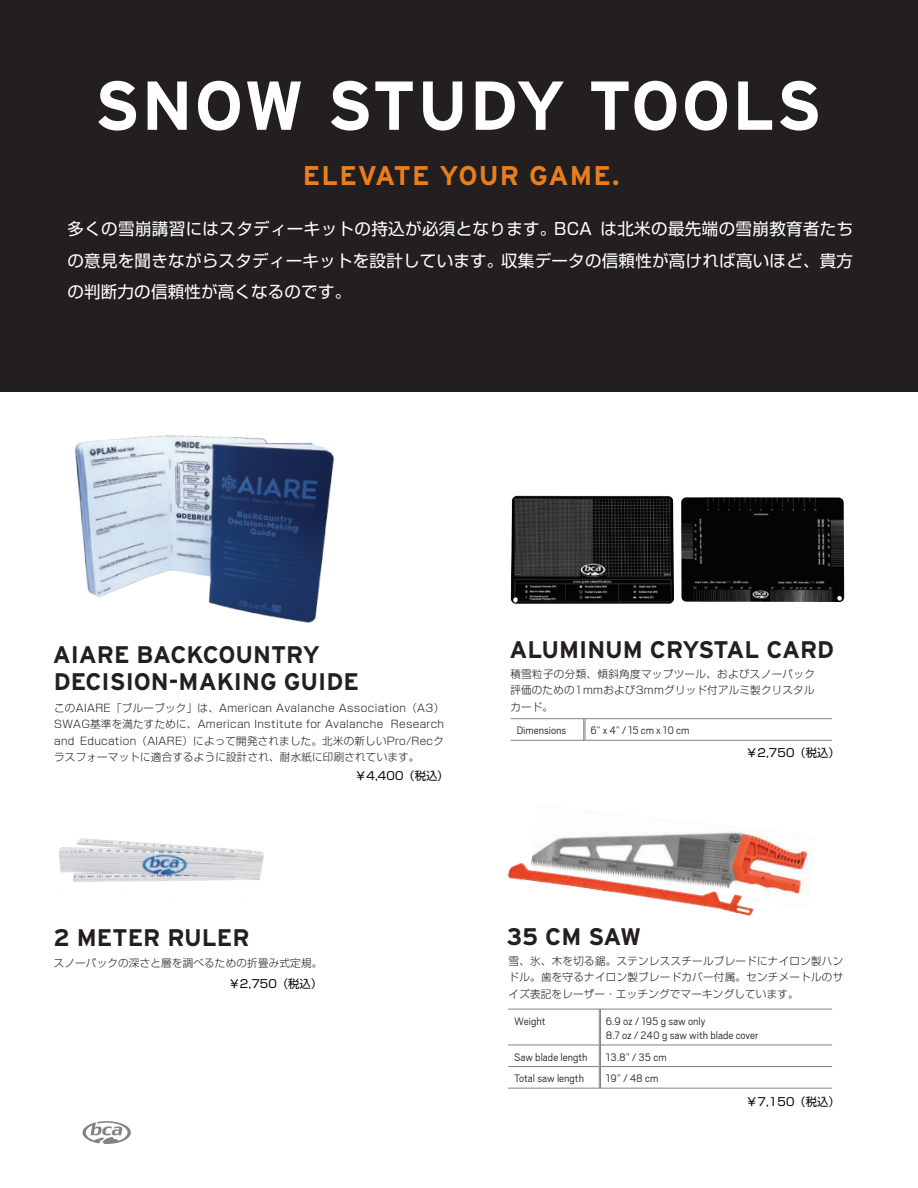
<style>
.page{position:relative;width:918px;height:1188px;background:#fff}
.page>*{position:absolute;margin:0;border:0;box-sizing:border-box;transform-origin:0 0}
.t1{font:700 69px "Interstate";letter-spacing:.02em;color:#fff}
.t2{font:700 27px "Interstate";letter-spacing:.04em;color:#ea7e1d}
.t3{font:700 24px/27px "Interstate";color:#231f20}
.t4{font:16.5px/31.5px "Shin Go";letter-spacing:.015em;color:#fff;text-align:justify}
.t5{font:300 12px/14.2px "Scout";color:#231f20}
.t6{font:11.25px "Shin Go";color:#030303}
.t7{font:300 10.5px/16.5px "Shin Go";letter-spacing:.025em;color:#231f20;text-align:justify}
.s1{color:#fff}
</style>
<div class="page">
<div style="left:0;top:0;width:918px;height:392px;background:#231f20"></div>
<img style="left:74px;top:435px;width:261px;height:188px">
<img style="left:58px;top:838px;width:206px;height:44px">
<img style="left:533px;top:832px;width:275px;height:62px">
<hr style="left:508px;top:1009px;width:92px;height:1px;background:#808285">
<hr style="left:600px;top:1009px;width:232px;height:1px;background:#808285">
<hr style="left:508px;top:1045px;width:91px;height:1px;background:#808285">
<hr style="left:601px;top:1045px;width:231px;height:1px;background:#808285">
<hr style="left:508px;top:1066px;width:91px;height:1px;background:#808285">
<hr style="left:601px;top:1066px;width:231px;height:1px;background:#808285">
<hr style="left:508px;top:1088px;width:92px;height:1px;background:#808285">
<hr style="left:600px;top:1088px;width:232px;height:1px;background:#808285">
<hr style="left:599px;top:1009px;width:1px;height:36px;background:#808285">
<hr style="left:600px;top:1009px;width:1px;height:36px;background:#808285">
<svg style="left:599px;top:1045px;width:2px;height:43px"></svg>
<img style="left:681px;top:497px;width:164px;height:105px">
<img style="left:511px;top:496px;width:163px;height:108px">
<hr style="left:511px;top:718px;width:73px;height:1px;background:#808285">
<hr style="left:584px;top:718px;width:248px;height:1px;background:#808285">
<hr style="left:511px;top:740px;width:73px;height:1px;background:#808285">
<hr style="left:584px;top:740px;width:248px;height:1px;background:#808285">
<svg style="left:583px;top:719px;width:3px;height:21px"></svg>
<svg style="left:82px;top:1121px;width:49px;height:23px"></svg>
<img style="left:507px;top:854px;width:255px;height:62px">
<h1 class="t1" style="left:94px;top:67px;width:729px">SNOW STUDY TOOLS</h1>
<h2 class="t2" style="left:303px;top:161px;width:318px">ELEVATE YOUR GAME.</h2>
<h3 class="t4" style="left:68px;top:212px;width:787px">多くの雪崩講習にはスタディーキットの持込が必須となります。BCA は北米の最先端の雪崩教育者たちの意見を聞きながらスタディーキットを設計しています。収集データの信頼性が高ければ高いほど、貴方の判断力の信頼性が高くなるのです。</h3>
<h3 class="t3" style="left:53px;top:641px;width:308px">AIARE BACKCOUNTRY<br>DECISION-MAKING GUIDE</h3>
<p class="t7" style="left:54px;top:699px;width:392px">このAIARE「ブルーブック」は、American<span class="s1">-</span>Avalanche<span class="s1">-</span>Association（A3）SWAG基準を満たすために、American<span class="s1">-</span>Institute<span class="s1">-</span>for<span class="s1">-</span>Avalanche Research and Education（AIARE）によって開発されました。北米の新しいPro/Recクラスフォーマットに適合するように設計され、耐水紙に印刷されています。</p>
<p class="t6" style="left:355px;top:769px;width:95px">￥4,400（税込）</p>
<h3 class="t3" style="left:54px;top:924px;width:198px">2 METER RULER</h3>
<p class="t7" style="left:54px;top:954px;width:270px">スノーパックの深さと層を調べるための折畳み式定規。</p>
<p class="t6" style="left:229px;top:976px;width:95px">￥2,750（税込）</p>
<h3 class="t3" style="left:509px;top:636px;width:326px">ALUMINUM CRYSTAL CARD</h3>
<p class="t7" style="left:510px;top:665px;width:306px">積雪粒子の分類、傾斜角度マップツール、およびスノーパック評価のための1mmおよび3mmグリッド付アルミ製クリスタルカード。</p>
<p class="t5" style="left:517px;top:723px;width:51px">Dimensions</p>
<p class="t5" style="left:590px;top:723px;width:101px">6” x 4” / 15 cm x 10 cm</p>
<p class="t6" style="left:746px;top:745px;width:95px">￥2,750（税込）</p>
<h3 class="t3" style="left:507px;top:923px;width:136px">35 CM SAW</h3>
<p class="t7" style="left:509px;top:952px;width:336px">雪、氷、木を切る鋸。ステンレススチールブレードにナイロン製ハンドル。歯を守るナイロン製ブレードカバー付属。センチメートルのサイズ表記をレーザー・エッチングでマーキングしています。</p>
<p class="t5" style="left:514px;top:1013px;width:33px">Weight</p>
<p class="t5" style="left:606px;top:1013px;width:154px">6.9 oz / 195 g saw only<br>8.7 oz / 240 g saw with blade cover</p>
<p class="t5" style="left:514px;top:1049px;width:75px">Saw blade length</p>
<p class="t5" style="left:606px;top:1049px;width:62px">13.8” / 35 cm</p>
<p class="t5" style="left:514px;top:1071px;width:71px">Total saw length</p>
<p class="t5" style="left:606px;top:1071px;width:54px">19” / 48 cm</p>
<p class="t6" style="left:746px;top:1094px;width:95px">￥7,150（税込）</p>
</div>
